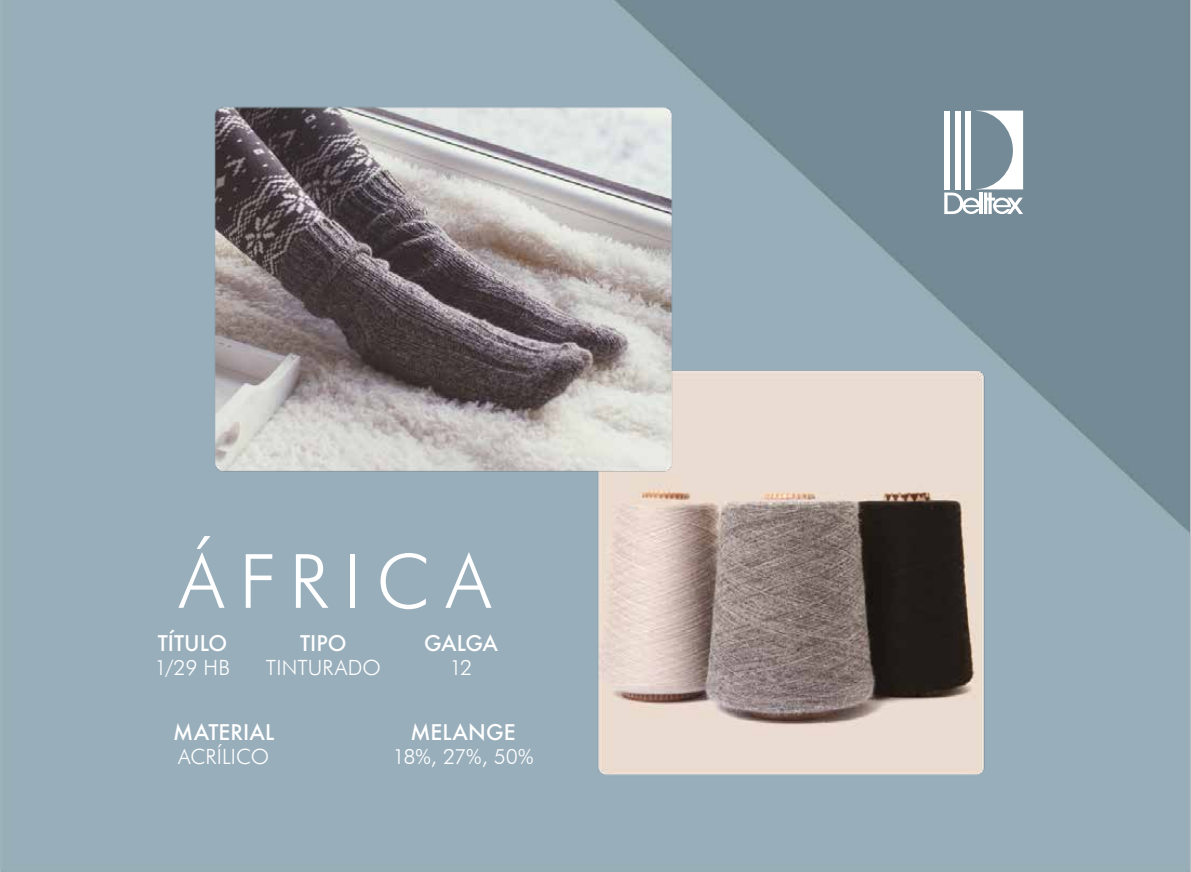
<style>
.page{position:relative;width:1191px;height:872px;background:#fff}
.page>*{position:absolute;margin:0;border:0;box-sizing:border-box;transform-origin:0 0}
.t1{font:300 75px "Futura BT";letter-spacing:.195em;color:#fff}
.t2{font:300 21px "Futura BT";letter-spacing:.005em;color:#fff}
.t3{font:500 21px "Futura";color:#fff}
</style>
<div class="page">
<img style="left:0;top:0;width:1191px;height:871px">
<svg style="left:944px;top:111px;width:79px;height:103px"></svg>
<img style="left:579px;top:354px;width:414px;height:433px">
<img style="left:198px;top:76px;width:479px;height:400px">
<h1 class="t1" style="left:179px;top:535px;width:313px">ÁFRICA</h1>
<p class="t3" style="left:158px;top:628px;width:71px">TÍTULO</p>
<p class="t2" style="left:155px;top:654px;width:77px">1/29 HB</p>
<p class="t3" style="left:424px;top:628px;width:75px">GALGA</p>
<p class="t2" style="left:450px;top:654px;width:24px">12</p>
<p class="t3" style="left:300px;top:628px;width:48px">TIPO</p>
<p class="t2" style="left:266px;top:654px;width:116px">TINTURADO</p>
<p class="t3" style="left:173px;top:718px;width:103px">MATERIAL</p>
<p class="t2" style="left:178px;top:744px;width:92px">ACRÍLICO</p>
<p class="t3" style="left:410px;top:718px;width:107px">MELANGE</p>
<p class="t2" style="left:393px;top:744px;width:142px">18%, 27%, 50%</p>
</div>
